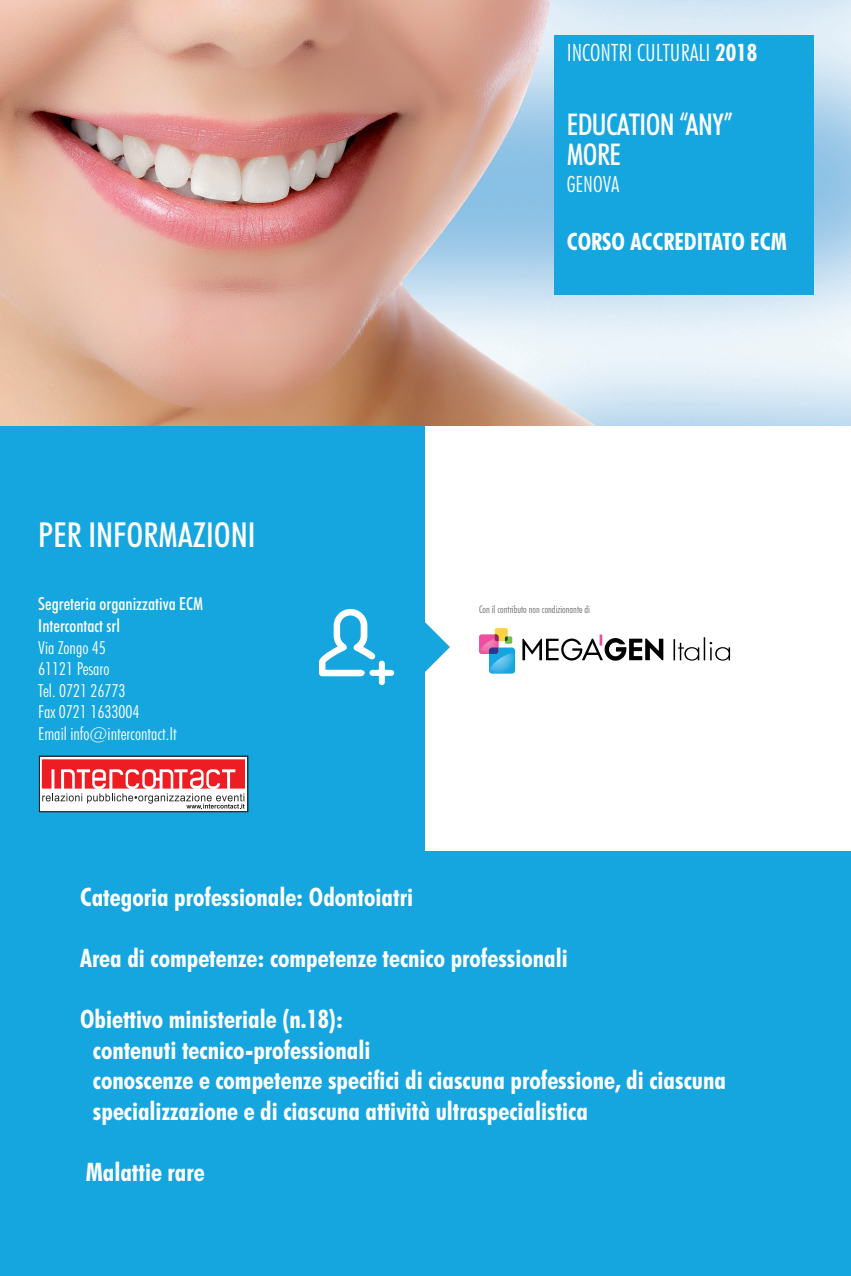
<style>
.page{position:relative;width:851px;height:1276px;background:#fff}
.page>*{position:absolute;margin:0;border:0;box-sizing:border-box;transform-origin:0 0}
.t1{font:500 condensed 34.5px "Futura BT";color:#fff}
.t2{font:500 condensed 30px "Futura BT";letter-spacing:-.02em;color:#fff}
.t3{font:700 condensed 25.5px/30.6px "Futura BT";color:#fff}
.t4{font:300 condensed 24px "Futura BT";color:#fff}
.t5{font:700 condensed 24px "Futura BT";color:#fff}
.t6{font:300 condensed 22.5px "Futura BT";color:#fff}
.t7{font:300 condensed 18px "Futura BT";color:#fff}
.t8{font:500 condensed 18px "Futura BT";color:#fff}
.t9{font:300 condensed 10.5px "Futura BT";color:#69696c}
.s1{font-weight:700}
</style>
<div class="page">
<img style="left:0;top:0;width:850px;height:426px">
<div style="left:554px;top:35px;width:259px;height:259px;background:#16a6df"></div>
<div style="left:0;top:851px;width:850px;height:425px;background:#16a6df"></div>
<div style="left:0;top:426px;width:425px;height:435px;background:#16a6df"></div>
<svg style="left:425px;top:622px;width:25px;height:50px"></svg>
<svg style="left:319px;top:609px;width:56px;height:67px"></svg>
<div style="left:379px;top:663px;width:6px;height:19px;background:#fff"></div>
<div style="left:372px;top:670px;width:19px;height:6px;background:#fff"></div>
<svg style="left:522px;top:634px;width:141px;height:26px"></svg>
<svg style="left:479px;top:628px;width:36px;height:45px"></svg>
<svg style="left:673px;top:637px;width:57px;height:23px"></svg>
<div style="left:39px;top:756px;width:209px;height:56px;background:#fff"></div>
<svg style="left:42px;top:759px;width:203px;height:49px"></svg>
<div style="left:39px;top:755px;width:209px;height:57px;border:1px solid #231f20"></div>
<p class="t4" style="left:566px;top:38px;width:192px">INCONTRI CULTURALI <span class="s1">2018</span></p>
<p class="t1" style="left:38px;top:514px;width:219px">PER INFORMAZIONI</p>
<p class="t8" style="left:38px;top:593px;width:166px">Segreteria organizzativa ECM</p>
<p class="t8" style="left:38px;top:615px;width:83px">Intercontact srl</p>
<p class="t7" style="left:38px;top:636px;width:69px">Via Zongo 45</p>
<p class="t7" style="left:38px;top:658px;width:73px">61121 Pesaro</p>
<p class="t7" style="left:38px;top:679px;width:89px">Tel. 0721 26773</p>
<p class="t7" style="left:38px;top:701px;width:103px">Fax 0721 1633004</p>
<p class="t7" style="left:38px;top:723px;width:140px">Email info@intercontact.It</p>
<p class="t2" style="left:566px;top:106px;width:168px">EDUCATION “ANY”</p>
<p class="t2" style="left:566px;top:136px;width:56px">MORE</p>
<p class="t6" style="left:566px;top:171px;width:54px">GENOVA</p>
<p class="t5" style="left:566px;top:226px;width:221px">CORSO ACCREDITATO ECM</p>
<p class="t9" style="left:479px;top:603px;width:112px">Con il contributo non condizionante di</p>
<p class="t3" style="left:80px;top:881px;width:334px">Categoria professionale: Odontoiatri</p>
<p class="t3" style="left:80px;top:942px;width:489px">Area di competenze: competenze tecnico professionali</p>
<p class="t3" style="left:80px;top:1003px;width:264px">Obiettivo ministeriale (n.18):</p>
<p class="t3" style="left:93px;top:1034px;width:279px">contenuti tecnico-professionali</p>
<p class="t3" style="left:93px;top:1065px;width:634px">conoscenze e competenze specifici di ciascuna professione, di ciascuna specializzazione e di ciascuna attività ultraspecialistica</p>
<p class="t3" style="left:86px;top:1156px;width:120px">Malattie rare</p>
</div>
